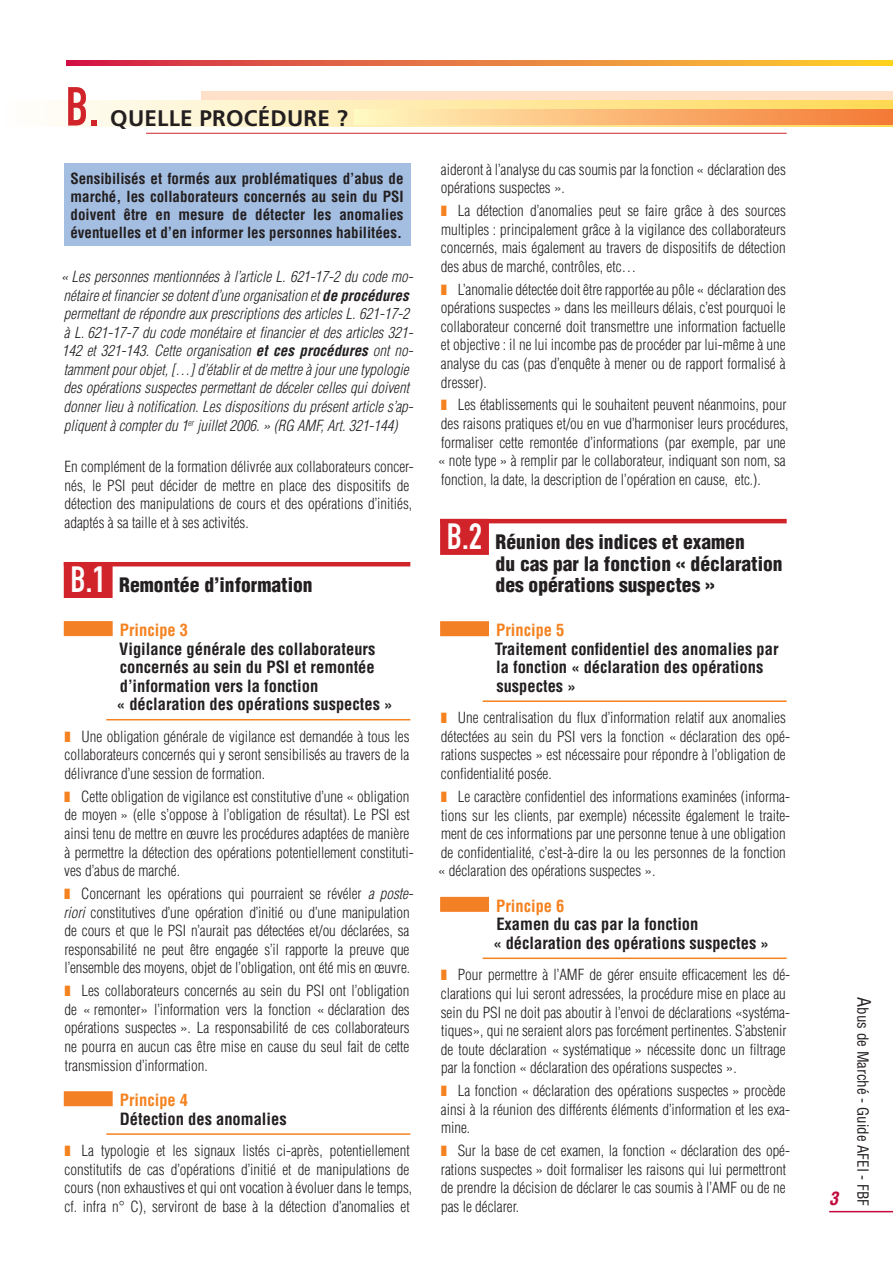
<style>
.page{position:relative;width:893px;height:1263px;background:#fff}
.page>*{position:absolute;margin:0;border:0;box-sizing:border-box;transform-origin:0 0}
.t1{font:54px "DIN Engschrift Alternate";color:#d1232a}
.t2{font:700 22.5px "Frutiger";letter-spacing:.01em;color:#231f20}
.t3{font:900 condensed 19.5px/21.6px "Helvetica";color:#231f20}
.t4{font:700 condensed 16.5px/18.6px "Helvetica";color:#231f20}
.t5{font:700 condensed 16.5px "Helvetica";color:#f58220}
.t6{font:300 condensed 15px/18.6px "Helvetica";color:#231f20}
.t7{font:italic 300 condensed 15px/18.6px "Helvetica";color:#231f20}
.t8{font:700 condensed 15px/18px "Helvetica";color:#231f20;text-align:justify}
.t9{font:condensed 15px "Helvetica";color:#231f20}
.s1{font-weight:700}
.s2{font-family:"DIN Engschrift";font-weight:400;font-stretch:normal;font-size:36px;color:#fff}
.s3{font-style:italic}
.s4{font-size:18px}
</style>
<div class="page">
<hr style="left:829px;top:1211px;width:64px;height:1px;background:#c2083d">
<div style="left:201px;top:91px;width:692px;height:21px;background:#fee1c8"></div>
<div style="left:0;top:101px;width:893px;height:26px;background:linear-gradient(to right,#fefefe,#ffd856)"></div>
<div style="left:64px;top:562px;width:49px;height:36px;background:#d1232a"></div>
<hr style="left:64px;top:562px;width:346px;height:4px;background:#d1232a">
<div style="left:64px;top:621px;width:49px;height:15px;background:#f48026"></div>
<hr style="left:106px;top:719px;width:304px;height:1px;background:#f58220">
<div style="left:64px;top:1091px;width:49px;height:15px;background:#f48026"></div>
<hr style="left:106px;top:1133px;width:304px;height:2px;background:#f58220">
<div style="left:64px;top:163px;width:346px;height:83px;background:#a4bee2"></div>
<div style="left:440px;top:519px;width:49px;height:36px;background:#d1232a"></div>
<hr style="left:440px;top:519px;width:347px;height:4px;background:#d1232a">
<div style="left:440px;top:621px;width:49px;height:15px;background:#f48026"></div>
<hr style="left:483px;top:700px;width:304px;height:2px;background:#f58220">
<div style="left:440px;top:897px;width:49px;height:15px;background:#f48026"></div>
<hr style="left:483px;top:957px;width:304px;height:2px;background:#f58220">
<svg style="left:67px;top:61px;width:826px;height:4px;background:#e87b3e"></svg>
<hr style="left:146px;top:133px;width:641px;height:1px;background:#d1232a">
<svg style="left:354px;top:109px;width:539px;height:15px;background:#fab776"></svg>
<h1 class="t1" style="left:66px;top:75px;width:35px">B.</h1>
<h2 class="t2" style="left:110px;top:105px;width:239px">QUELLE PROCÉDURE ?</h2>
<p class="t8" style="left:70px;top:169px;width:335px">Sensibilisés et formés aux problématiques d’abus de marché, les collaborateurs concernés au sein du PSI doivent être en mesure de détecter les anomalies éventuelles et d’en informer les personnes habilitées.</p>
<p class="t7" style="left:61px;top:267px;width:354px">« Les personnes mentionnées à l’article L. 621-17-2 du code mo&shy;nétaire et financier se dotent d’une organisation et <span class="s1">de procédures </span>permettant de répondre aux prescriptions des articles L. 621-17-2 à L. 621-17-7 du code monétaire et financier et des articles 321- 142 et 321-143. Cette organisation <span class="s1">et ces procédures</span> ont no&shy;tamment pour objet, […] d’établir et de mettre à jour une typologie des opérations suspectes permettant de déceler celles qui doivent donner lieu à notification. Les dispositions du présent article s’ap&shy;pliquent à compter du 1<sup>er</sup> juillet 2006. » (RG AMF, Art. 321-144)</p>
<p class="t6" style="left:65px;top:457px;width:351px">En complément de la formation délivrée aux collaborateurs concer&shy;nés, le PSI peut décider de mettre en place des dispositifs de détection des manipulations de cours et des opérations d’initiés, adaptés à sa taille et à ses activités.</p>
<h3 class="t3" style="left:70px;top:574px;width:244px"><span class="s2">B.1</span> Remontée d’information</h3>
<p class="t5" style="left:120px;top:620px;width:70px">Principe 3</p>
<p class="t4" style="left:117px;top:639px;width:277px">Vigilance générale des collaborateurs concernés au sein du PSI et remontée d’information vers la fonction<br>« déclaration des opérations suspectes »</p>
<p class="t6" style="left:65px;top:727px;width:347px;text-align:justify;text-indent:17px">Une obligation générale de vigilance est demandée à tous les collaborateurs concernés qui y seront sensibilisés au travers de la délivrance d’une session de formation.</p>
<p class="t6" style="left:64px;top:787px;width:351px;text-indent:17px">Cette obligation de vigilance est constitutive d’une « obligation de moyen » (elle s’oppose à l’obligation de résultat). Le PSI est ainsi tenu de mettre en œuvre les procédures adaptées de manière à permettre la détection des opérations potentiellement constituti&shy;ves d’abus de marché.</p>
<p class="t6" style="left:64px;top:884px;width:351px;text-indent:18px">Concernant les opérations qui pourraient se révéler <span class="s3">a poste&shy;riori</span> constitutives d’une opération d’initié ou d’une manipulation de cours et que le PSI n’aurait pas détectées et/ou déclarées, sa responsabilité ne peut être engagée s’il rapporte la preuve que l’ensemble des moyens, objet de l’obligation, ont été mis en œuvre.</p>
<p class="t6" style="left:64px;top:981px;width:347px;text-align:justify;text-indent:17px">Les collaborateurs concernés au sein du PSI ont l’obligation de « remonter» l’information vers la fonction « déclaration des opérations suspectes ». La responsabilité de ces collaborateurs ne pourra en aucun cas être mise en cause du seul fait de cette transmission d’information.</p>
<p class="t5" style="left:120px;top:1090px;width:70px">Principe 4</p>
<p class="t4" style="left:120px;top:1109px;width:168px">Détection des anomalies</p>
<p class="t6" style="left:65px;top:1141px;width:349px;text-indent:17px">La typologie et les signaux listés ci-après, potentiellement constitutifs de cas d’opérations d’initié et de manipulations de cours (non exhaustives et qui ont vocation à évoluer dans le temps, cf. infra n° C), serviront de base à la détection d’anomalies et</p>
<p class="t6" style="left:441px;top:160px;width:347px">aideront à l’analyse du cas soumis par la fonction « déclaration des opérations suspectes ».</p>
<p class="t6" style="left:441px;top:201px;width:347px;text-align:justify;text-indent:17px">La détection d’anomalies peut se faire grâce à des sources multiples : principalement grâce à la vigilance des collaborateurs concernés, mais également au travers de dispositifs de détection des abus de marché, contrôles, etc…</p>
<p class="t6" style="left:441px;top:280px;width:347px;text-align:justify;text-indent:17px">L’anomalie détectée doit être rapportée au pôle « déclaration des opérations suspectes » dans les meilleurs délais, c’est pourquoi le collaborateur concerné doit transmettre une information factuelle et objective : il ne lui incombe pas de procéder par lui-même à une analyse du cas (pas d’enquête à mener ou de rapport formalisé à dresser).</p>
<p class="t6" style="left:438px;top:396px;width:352px;text-indent:20px">Les établissements qui le souhaitent peuvent néanmoins, pour des raisons pratiques et/ou en vue d’harmoniser leurs procédures, formaliser cette remontée d’informations (par exemple, par une « note type » à remplir par le collaborateur, indiquant son nom, sa fonction, la date, la description de l’opération en cause, etc.).</p>
<h3 class="t3" style="left:496px;top:531px;width:289px;text-indent:-49px"><span class="s2">B.2</span> Réunion des indices et examen<br>du cas par la fonction « déclaration des opérations suspectes »</h3>
<p class="t5" style="left:496px;top:620px;width:70px">Principe 5</p>
<p class="t4" style="left:495px;top:639px;width:285px">Traitement confidentiel des anomalies par la fonction « déclaration des opérations suspectes »</p>
<p class="t6" style="left:441px;top:708px;width:351px;text-indent:17px">Une centralisation du flux d’information relatif aux anomalies détectées au sein du PSI vers la fonction « déclaration des opé&shy;rations suspectes » est nécessaire pour répondre à l’obligation de confidentialité posée.</p>
<p class="t6" style="left:438px;top:787px;width:354px;text-indent:20px">Le caractère confidentiel des informations examinées (informa&shy;tions sur les clients, par exemple) nécessite également le traite&shy;ment de ces informations par une personne tenue à une obligation de confidentialité, c’est-à-dire la ou les personnes de la fonction « déclaration des opérations suspectes ».</p>
<p class="t5" style="left:496px;top:895px;width:70px">Principe 6</p>
<p class="t4" style="left:493px;top:915px;width:277px">Examen du cas par la fonction<br>« déclaration des opérations suspectes »</p>
<p class="t6" style="left:441px;top:965px;width:351px;text-indent:17px">Pour permettre à l’AMF de gérer ensuite efficacement les dé&shy;clarations qui lui seront adressées, la procédure mise en place au sein du PSI ne doit pas aboutir à l’envoi de déclarations «systéma&shy;tiques», qui ne seraient alors pas forcément pertinentes. S’abstenir de toute déclaration « systématique » nécessite donc un filtrage par la fonction « déclaration des opérations suspectes ».</p>
<p class="t6" style="left:441px;top:1081px;width:351px;text-indent:17px">La fonction « déclaration des opérations suspectes » procède ainsi à la réunion des différents éléments d’information et les exa&shy;mine.</p>
<p class="t6" style="left:441px;top:1141px;width:351px;text-indent:17px">Sur la base de cet examen, la fonction « déclaration des opé&shy;rations suspectes » doit formaliser les raisons qui lui permettront de prendre la décision de déclarer le cas soumis à l’AMF ou de ne pas le déclarer.</p>
<p class="t9" style="left:872px;top:997px;width:210px;rotate:90deg"><span class="s4">A</span>bus de Marché - Guide AFEI - FBF</p>
</div>
